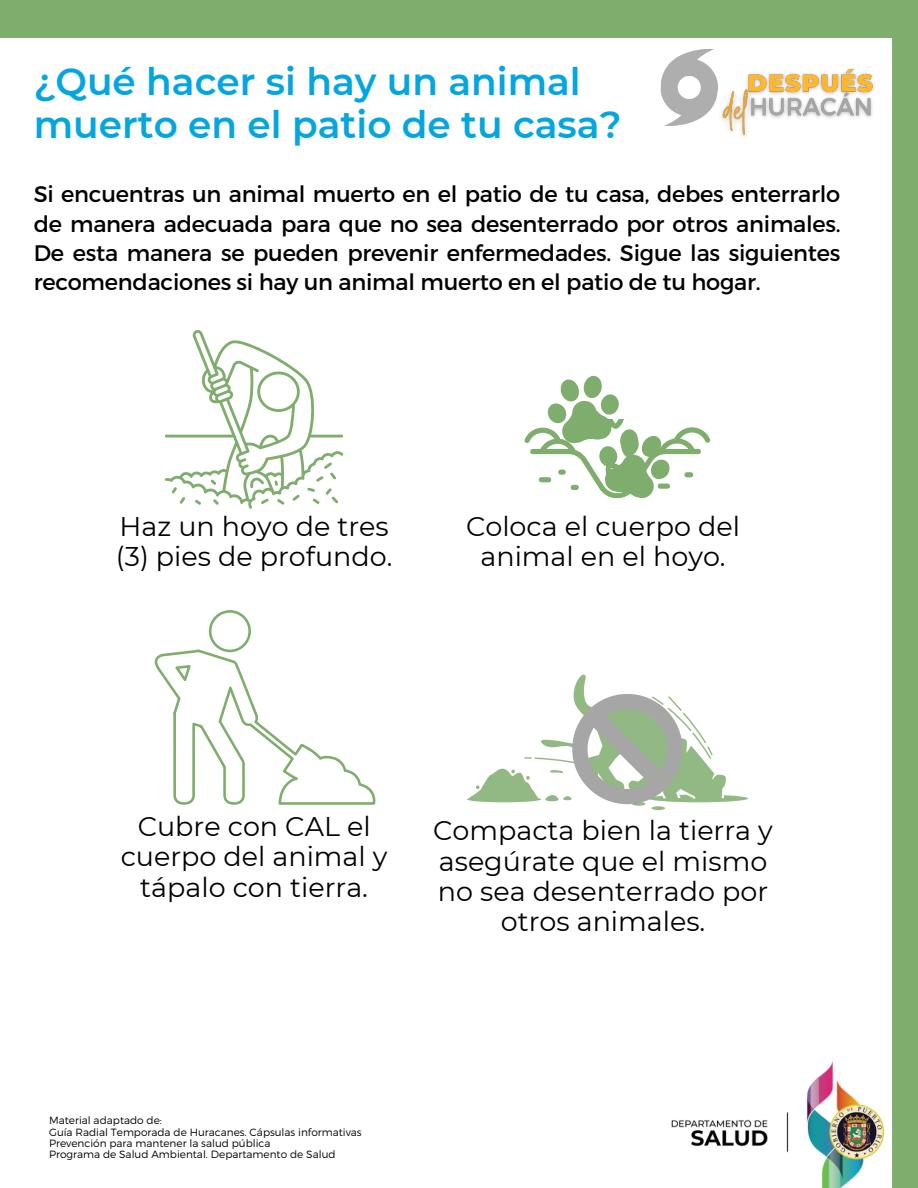
<style>
.page{position:relative;width:918px;height:1188px;background:#fff}
.page>*{position:absolute;margin:0;border:0;box-sizing:border-box;transform-origin:0 0}
.t1{font:600 37.5px/42.8px "Montserrat";color:#05a6e0}
.t2{font:27px/30.3px "Montserrat";color:#000;text-align:center}
.t3{font:22.5px/29.2px "Montserrat";letter-spacing:-.01em;color:#000;text-align:justify}
.t4{font:300 10.5px/11.4px "Montserrat";color:#000}
</style>
<div class="page">
<div style="left:0;top:0;width:918px;height:37px;background:#7fad6d"></div>
<img style="left:671px;top:1060px;width:214px;height:128px">
<div style="left:892px;top:30px;width:26px;height:1158px;background:#7fad6d"></div>
<svg style="left:165px;top:330px;width:178px;height:179px"></svg>
<svg style="left:154px;top:610px;width:222px;height:195px"></svg>
<svg style="left:467px;top:674px;width:281px;height:136px"></svg>
<svg style="left:525px;top:375px;width:185px;height:123px"></svg>
<svg style="left:660px;top:49px;width:55px;height:77px"></svg>
<img style="left:748px;top:68px;width:126px;height:17px">
<img style="left:714px;top:75px;width:54px;height:61px">
<img style="left:742px;top:85px;width:132px;height:42px">
<h1 class="t1" style="left:34px;top:60px;width:589px">¿Qué hacer si hay un animal muerto en el patio de tu casa?</h1>
<p class="t3" style="left:34px;top:179px;width:809px">Si encuentras un animal muerto en el patio de tu casa, debes enterrarlo de manera adecuada para que no sea desenterrado por otros animales.<br>De esta manera se pueden prevenir enfermedades. Sigue las siguientes recomendaciones si hay un animal muerto en el patio de tu hogar.</p>
<p class="t2" style="left:116px;top:511px;width:278px;text-align:left">Haz un hoyo de tres (3) pies de profundo.</p>
<p class="t2" style="left:466px;top:511px;width:276px">Coloca el cuerpo del animal en el hoyo.</p>
<p class="t2" style="left:121px;top:811px;width:268px">Cubre con CAL el cuerpo del animal y tápalo con tierra.</p>
<p class="t2" style="left:433px;top:815px;width:341px">Compacta bien la tierra y asegúrate que el mismo no sea desenterrado por otros animales.</p>
<p class="t4" style="left:49px;top:1114px;width:314px">Material adaptado de:<br>Guía Radial Temporada de Huracanes. Cápsulas informativas Prevención para mantener la salud pública<br>Programa de Salud Ambiental. Departamento de Salud</p>
</div>
